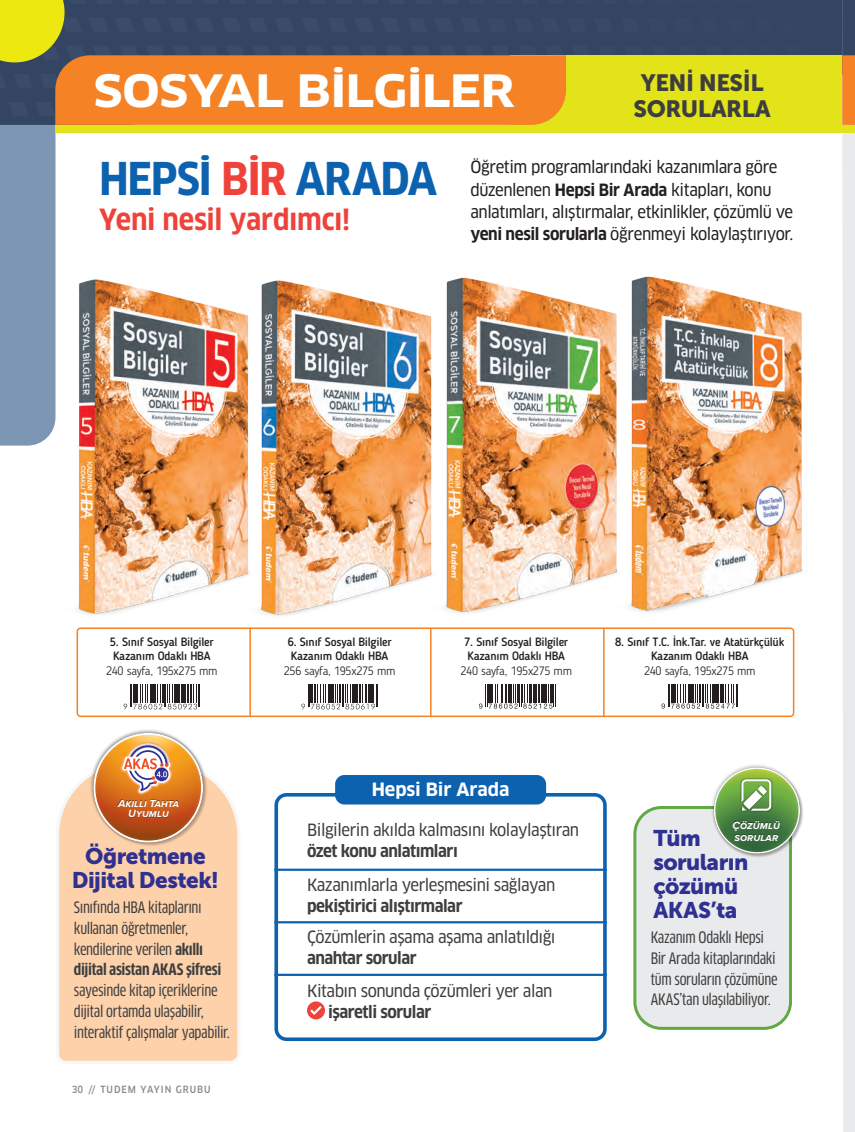
<style>
.page{position:relative;width:855px;height:1132px;background:#fff}
.page>*{position:absolute;margin:0;border:0;box-sizing:border-box;transform-origin:0 0}
.t1{font:700 44.1px "Clan Pro Narr";letter-spacing:-.03em;color:#0d62b0}
.t2{font:700 expanded 43.5px "Clan Pro";letter-spacing:-.02em;color:#fff}
.t3{font:700 28.5px "Clan Pro Narr";letter-spacing:-.015em;color:#ee423a}
.t4{font:23.4px "Museo Sans 900";letter-spacing:-.02em;color:#3e3e3f}
.t5{font:22.5px/24.2px "Museo Sans 900";letter-spacing:-.025em;color:#2e3092}
.t6{font:700 17.85px "Clan Pro";letter-spacing:-.005em;color:#fff}
.t7{font:16.5px/22.2px "Clan Pro Narr News";letter-spacing:-.03em;color:#231f20}
.t8{font:16.5px "Clan Pro Narr News";letter-spacing:-.03em;color:#3e3e3f}
.t9{font:700 16.5px "Clan Pro Narr";letter-spacing:-.03em;color:#3e3e3f}
.t10{font:15.45px/20.7px "Clan Pro Cond News";letter-spacing:-.02em;color:#3e3e3f;scale:1.12 1}
.t11{font:700 condensed 15.45px "Clan Pro";letter-spacing:-.02em;color:#3e3e3f;scale:1.12 1}
.t12{font:500 12px/14.4px "Blogger Sans";letter-spacing:-.02em;color:#231f20}
.t13{font:300 12px "Blogger Sans";letter-spacing:-.02em;color:#231f20}
.t14{font:italic 700 10.8px/12px "Proxima Nova";color:#fff}
.t15{font:italic 700 10.65px/10.9px "Proxima Nova";color:#fff;text-align:center}
.t16{font:500 9.75px "Clan Pro Narr";letter-spacing:.1em;color:#8b8d90}
.s1{color:#ee423a}
.s2{font-family:"Clan Pro Narr";font-weight:700}
.s3{font-family:"Clan Pro";font-weight:700;font-stretch:condensed}
</style>
<div class="page">
<img style="left:77px;top:445px;width:158px;height:170px">
<img style="left:642px;top:445px;width:160px;height:167px">
<img style="left:456px;top:445px;width:186px;height:168px">
<img style="left:235px;top:445px;width:221px;height:171px">
<div style="left:77px;top:627px;width:717px;height:89px;border:2px solid #f58224;border-radius:3px"></div>
<hr style="left:249px;top:627px;width:2px;height:89px;background:#f58224">
<hr style="left:430px;top:627px;width:1px;height:89px;background:#f58224">
<hr style="left:603px;top:627px;width:1px;height:89px;background:#f58224">
<svg style="left:124px;top:684px;width:76px;height:25px"></svg>
<svg style="left:301px;top:684px;width:77px;height:25px"></svg>
<svg style="left:479px;top:684px;width:77px;height:24px"></svg>
<svg style="left:661px;top:684px;width:77px;height:24px"></svg>
<div style="left:274px;top:792px;width:332px;height:248px;border:4px solid #0d62b0;border-radius:10px"></div>
<div style="left:335px;top:774px;width:211px;height:30px;background:#0d62b0;border-radius:9px"></div>
<svg style="left:307px;top:1001px;width:18px;height:18px"></svg>
<hr style="left:274px;top:868px;width:332px;height:2px;background:#0d62b0">
<hr style="left:274px;top:920px;width:332px;height:3px;background:#0d62b0">
<hr style="left:274px;top:973px;width:332px;height:2px;background:#0d62b0">
<div style="left:635px;top:807px;width:155px;height:220px;background:#e9eaeb;border-radius:27px"></div>
<div style="left:633px;top:805px;width:159px;height:224px;border:3px solid #61a945;border-radius:27px"></div>
<div style="left:59px;top:777px;width:179px;height:284px;background:#fdd1aa"></div>
<div style="left:713px;top:766px;width:91px;height:91px;background:#231f20;opacity:.38"></div>
<div style="left:710px;top:763px;width:92px;height:92px;background:#231f20;opacity:.28"></div>
<div style="left:712px;top:766px;width:88px;height:89px;background:#fff;opacity:.36"></div>
<div style="left:733px;top:820px;width:47px;height:21px;background:#231f20;opacity:.56"></div>
<div style="left:740px;top:777px;width:33px;height:35px;background:#231f20;opacity:.54"></div>
<svg style="left:741px;top:779px;width:30px;height:31px"></svg>
<svg style="left:833px;top:0;width:22px;height:1131px"></svg>
<div style="left:842px;top:125px;width:13px;height:8px;background:#e2e318"></div>
<div style="left:510px;top:55px;width:332px;height:70px;background:#e2e318"></div>
<svg style="left:0;top:0;width:826px;height:445px"></svg>
<div style="left:55px;top:125px;width:787px;height:8px;background:#e2e318"></div>
<div style="left:93px;top:732px;width:115px;height:114px;background:#231f20;opacity:.3"></div>
<div style="left:90px;top:728px;width:115px;height:116px;background:#231f20;opacity:.4"></div>
<div style="left:92px;top:732px;width:112px;height:112px;background:#fff;opacity:.36"></div>
<div style="left:117px;top:799px;width:62px;height:18px;background:#231f20;opacity:.56"></div>
<svg style="left:120px;top:741px;width:53px;height:53px"></svg>
<h2 class="t2" style="left:94px;top:65px;width:423px">SOSYAL BİLGİLER</h2>
<h3 class="t4" style="left:641px;top:69px;width:124px">YENİ NESİL</h3>
<h3 class="t4" style="left:633px;top:95px;width:138px">SORULARLA</h3>
<h1 class="t1" style="left:99px;top:153px;width:340px">HEPSİ <span class="s1">BİR</span> ARADA</h1>
<p class="t7" style="left:470px;top:156px;width:324px">Öğretim programlarındaki kazanımlara göre düzenlenen <span class="s2">Hepsi Bir Arada</span> kitapları, konu anlatımları, alıştırmalar, etkinlikler, çözümlü ve <span class="s2">yeni nesil sorularla</span> öğrenmeyi kolaylaştırıyor.</p>
<h3 class="t3" style="left:99px;top:203px;width:252px">Yeni nesil yardımcı!</h3>
<p class="t12" style="left:110px;top:634px;width:105px">5. Sınıf Sosyal Bilgiler<br>Kazanım Odaklı HBA</p>
<p class="t13" style="left:106px;top:663px;width:113px">240 sayfa, 195x275 mm</p>
<p class="t15" style="left:118px;top:797px;width:63px">AKILLI TAHTA<br>UYUMLU</p>
<h3 class="t5" style="left:72px;top:843px;width:149px;text-align:center">Öğretmene<br>Dijital Destek!</h3>
<p class="t10" style="left:74px;top:896px;width:117px">Sınıfında HBA kitaplarını kullanan öğretmenler, kendilerine verilen <span class="s3">akıllı</span></p>
<p class="t11" style="left:74px;top:960px;width:133px">dijital asistan AKAS şifresi</p>
<p class="t10" style="left:74px;top:979px;width:141px">sayesinde kitap içeriklerine dijital ortamda ulaşabilir, interaktif çalışmalar yapabilir.</p>
<p class="t16" style="left:72px;top:1083px;width:140px">30 // TUDEM YAYIN GRUBU</p>
<p class="t12" style="left:288px;top:634px;width:105px">6. Sınıf Sosyal Bilgiler<br>Kazanım Odaklı HBA</p>
<p class="t13" style="left:284px;top:663px;width:113px">256 sayfa, 195x275 mm</p>
<p class="t12" style="left:464px;top:634px;width:105px">7. Sınıf Sosyal Bilgiler<br>Kazanım Odaklı HBA</p>
<p class="t13" style="left:460px;top:663px;width:113px">240 sayfa, 195x275 mm</p>
<p class="t12" style="left:615px;top:634px;width:170px;text-align:center">8. Sınıf T.C. İnk.Tar. ve Atatürkçülük<br>Kazanım Odaklı HBA</p>
<p class="t13" style="left:644px;top:663px;width:113px">240 sayfa, 195x275 mm</p>
<p class="t6" style="left:372px;top:779px;width:139px">Hepsi Bir Arada</p>
<p class="t8" style="left:307px;top:819px;width:274px">Bilgilerin akılda kalmasını kolaylaştıran</p>
<p class="t9" style="left:307px;top:841px;width:152px">özet konu anlatımları</p>
<p class="t8" style="left:307px;top:874px;width:250px">Kazanımlarla yerleşmesini sağlayan</p>
<p class="t9" style="left:307px;top:895px;width:157px">pekiştirici alıştırmalar</p>
<p class="t8" style="left:307px;top:927px;width:250px">Çözümlerin aşama aşama anlatıldığı</p>
<p class="t9" style="left:307px;top:948px;width:111px">anahtar sorular</p>
<p class="t8" style="left:307px;top:980px;width:247px">Kitabın sonunda çözümleri yer alan</p>
<p class="t9" style="left:328px;top:1001px;width:105px">işaretli sorular</p>
<p class="t14" style="left:732px;top:818px;width:49px">ÇÖZÜMLÜ<br>SORULAR</p>
<h3 class="t5" style="left:653px;top:825px;width:96px">Tüm soruların çözümü<br>AKAS’ta</h3>
<p class="t10" style="left:650px;top:926px;width:115px">Kazanım Odaklı Hepsi<br>Bir Arada kitaplarındaki tüm soruların çözümüne<br>AKAS’tan ulaşılabiliyor.</p>
</div>
